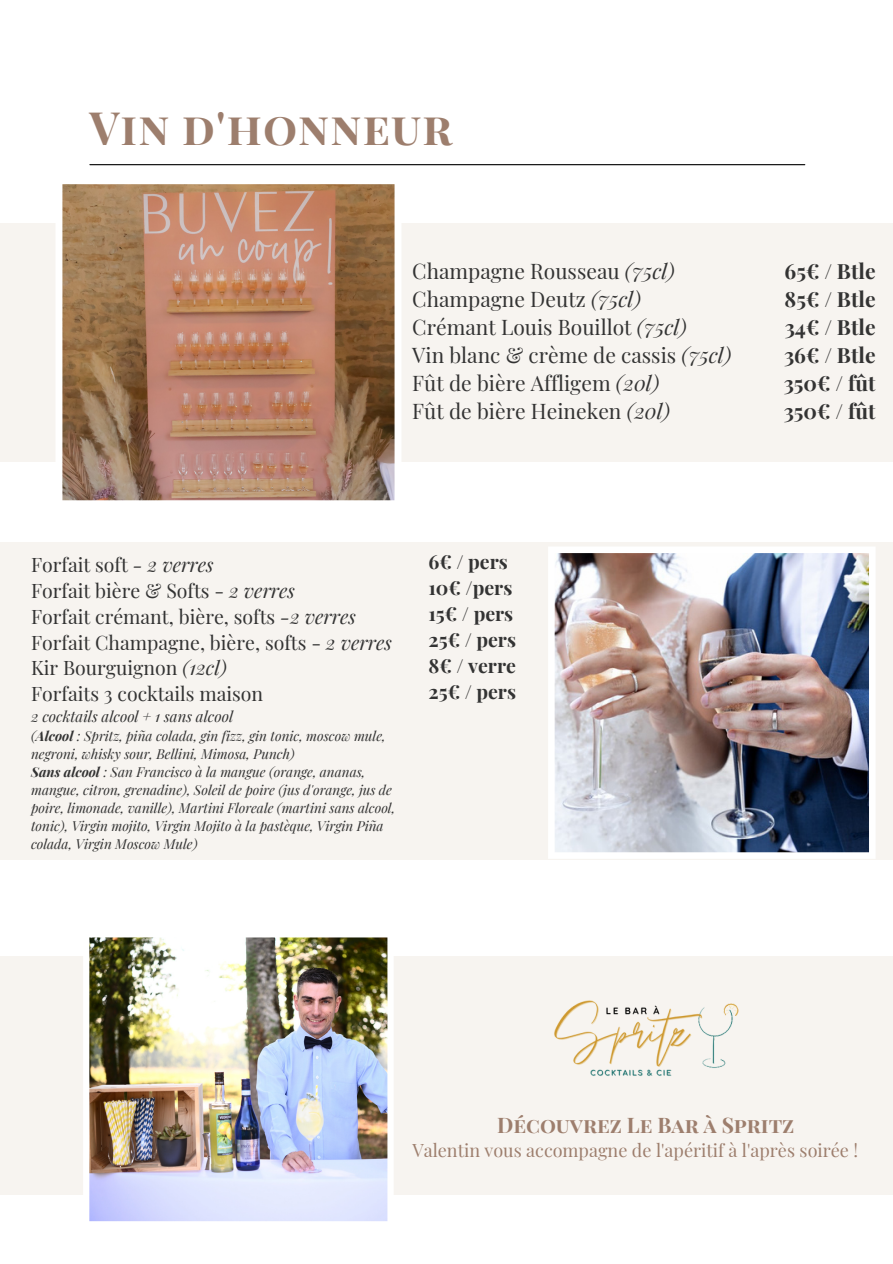
<style>
.page{position:relative;width:893px;height:1264px;background:#fff}
.page>*{position:absolute;margin:0;border:0;box-sizing:border-box;transform-origin:0 0}
.t1{font:700 45px "Playfair Display SC";letter-spacing:.025em;color:#9d7e6d}
.t2{font:21px/28.2px "Playfair Display";color:#333}
.t3{font:700 21px/28.2px "Playfair Display";color:#333;text-align:justify}
.t4{font:700 21px "Playfair Display SC";color:#9d7e6d}
.t5{font:19.5px "Playfair Display";color:#333}
.t6{font:700 19.5px/25.8px "Playfair Display";color:#333}
.t7{font:18px "Playfair Display";color:#9d7e6d}
.t8{font:italic 15px "Playfair Display";color:#333}
.t9{font:italic 13.5px/18px "Playfair Display";color:#333}
.s1{font-style:italic}
.s2{font-weight:700}
</style>
<div class="page">
<div style="left:0;top:223px;width:892px;height:238px;background:#f7f4f0"></div>
<div style="left:1px;top:542px;width:891px;height:317px;background:#f7f4f0"></div>
<img style="left:548px;top:547px;width:327px;height:311px">
<img style="left:56px;top:184px;width:345px;height:317px">
<hr style="left:90px;top:164px;width:714px;height:1px;background:#000">
<div style="left:1px;top:956px;width:891px;height:238px;background:#f7f4f0"></div>
<img style="left:83px;top:937px;width:310px;height:285px">
<img style="left:554px;top:1000px;width:185px;height:76px">
<h3 class="t1" style="left:89px;top:96px;width:364px">Vin d'honneur</h3>
<p class="t2" style="left:412px;top:256px;width:320px">Champagne Rousseau <span class="s1">(75cl)<br></span>Champagne Deutz <span class="s1">(75cl)<br></span>Crémant Louis Bouillot <span class="s1">(75cl)<br></span>Vin blanc &amp; crème de cassis <span class="s1">(75cl)<br></span>Fût de bière Affligem <span class="s1">(20l)<br></span>Fût de bière Heineken <span class="s1">(20l)</span></p>
<p class="t3" style="left:783px;top:256px;width:93px">65€ / Btle 85€ / Btle 34€ / Btle 36€ / Btle 350€ / fût 350€ / fût</p>
<p class="t5" style="left:31px;top:551px;width:184px">Forfait soft <span class="s1">- 2 verres</span></p>
<p class="t5" style="left:31px;top:576px;width:265px">Forfait bière &amp; Softs - <span class="s1">2 verres</span></p>
<p class="t5" style="left:31px;top:602px;width:326px">Forfait crémant, bière, softs <span class="s1">-2 verres</span></p>
<p class="t5" style="left:31px;top:628px;width:362px">Forfait Champagne, bière, softs - <span class="s1">2 verres</span></p>
<p class="t5" style="left:31px;top:654px;width:197px">Kir Bourguignon <span class="s1">(12cl)</span></p>
<p class="t5" style="left:31px;top:680px;width:234px">Forfaits 3 cocktails maison</p>
<h2 class="t8" style="left:31px;top:705px;width:203px">2 cocktails alcool + 1 sans alcool</h2>
<p class="t9" style="left:31px;top:726px;width:356px">(<span class="s2">Alcool</span> : Spritz, piña colada, gin fizz, gin tonic, moscow mule, negroni, whisky sour, Bellini, Mimosa, Punch)</p>
<p class="t9" style="left:31px;top:762px;width:365px"><span class="s2">Sans alcool</span> : San Francisco à la mangue (orange, ananas, mangue, citron, grenadine), Soleil de poire (jus d'orange, jus de poire, limonade, vanille), Martini Floreale (martini sans alcool, tonic), Virgin mojito, Virgin Mojito à la pastèque, Virgin Piña colada, Virgin Moscow Mule)</p>
<h4 class="t6" style="left:428px;top:548px;width:89px">6€ / pers<br>10€ /pers<br>15€ / pers<br>25€ / pers<br>8€ / verre<br>25€ / pers</h4>
<p class="t4" style="left:497px;top:1110px;width:299px">Découvrez Le Bar à Spritz</p>
<p class="t7" style="left:412px;top:1137px;width:447px">Valentin vous accompagne de l'apéritif à l'après soirée !</p>
</div>
